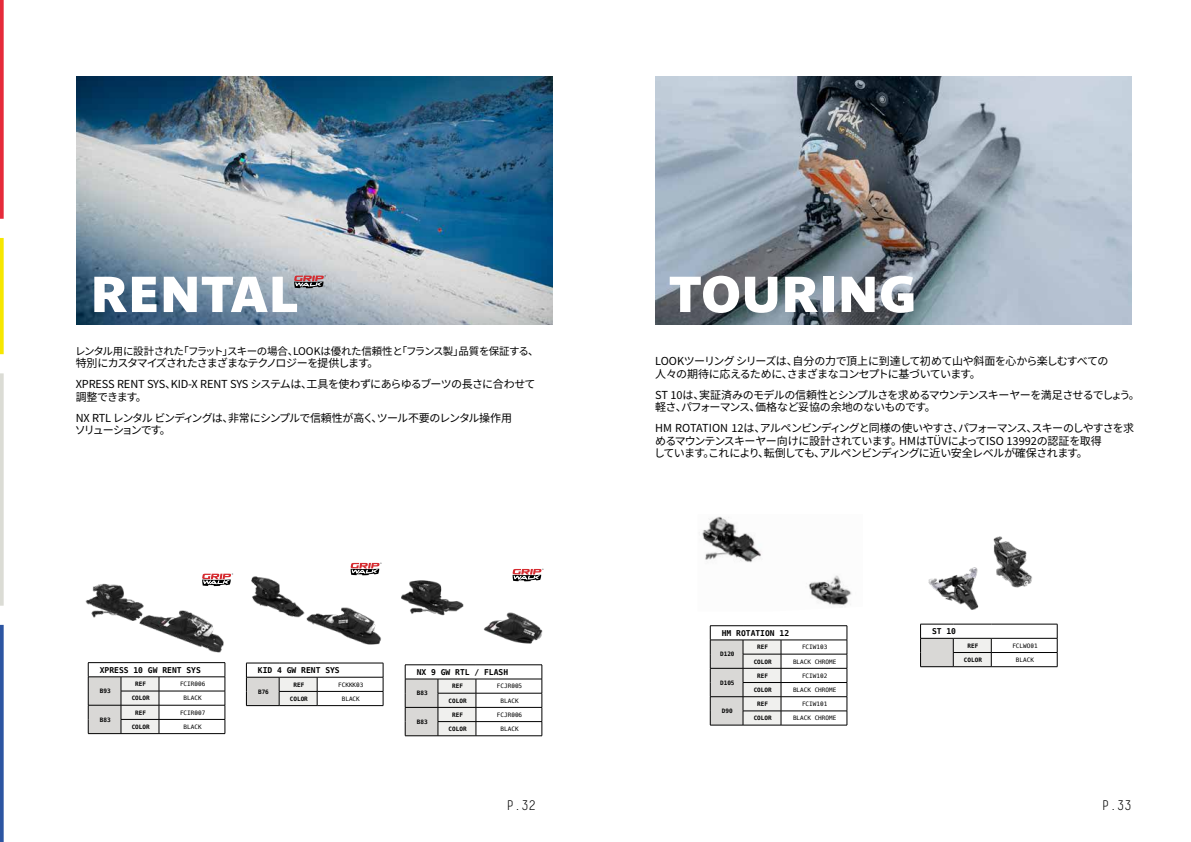
<style>
.page{position:relative;width:1191px;height:842px;background:#fff}
.page>*{position:absolute;margin:0;border:0;box-sizing:border-box;transform-origin:0 0}
.t1{font:50px "Parisine Std Sombre";letter-spacing:.02em;color:#fff}
.t2{font:300 13.8px "Decima Mono X";color:#000}
.t3{font:11px/12.5px "Noto Sans CJ Kjp";letter-spacing:-.06em;color:#000}
.t4{font:11px "Noto Sans CJ Kjp";letter-spacing:-.15em;color:#000}
.t5{font:10.5px "Noto Sans CJ Kjp";letter-spacing:-.04em;color:#000}
.t6{font:700 8px "Hack";color:#000}
.t7{font:6px "Hack";color:#000}
.t8{font:700 6px "Hack";color:#000}
</style>
<div class="page">
<svg style="left:0;top:373px;width:4px;height:233px"></svg>
<svg style="left:0;top:0;width:4px;height:219px"></svg>
<svg style="left:0;top:238px;width:4px;height:116px"></svg>
<svg style="left:0;top:625px;width:4px;height:217px"></svg>
<img style="left:702px;top:516px;width:150px;height:90px">
<img style="left:928px;top:536px;width:104px;height:74px">
<img style="left:655px;top:77px;width:476px;height:248px">
<div style="left:920px;top:638px;width:33px;height:29px;background:#d9d8d6"></div>
<hr style="left:920px;top:624px;width:33px;height:1px;background:#000">
<hr style="left:920px;top:638px;width:33px;height:1px;background:#000">
<svg style="left:920px;top:624px;width:1px;height:42px"></svg>
<hr style="left:920px;top:666px;width:33px;height:1px;background:#000">
<svg style="left:953px;top:624px;width:105px;height:43px"></svg>
<hr style="left:710px;top:625px;width:33px;height:1px;background:#000">
<hr style="left:743px;top:625px;width:38px;height:1px;background:#000">
<hr style="left:781px;top:625px;width:66px;height:1px;background:#000">
<hr style="left:710px;top:725px;width:33px;height:1px;background:#000">
<hr style="left:743px;top:725px;width:38px;height:1px;background:#000">
<hr style="left:781px;top:725px;width:66px;height:1px;background:#000">
<svg style="left:710px;top:626px;width:137px;height:99px"></svg>
<img style="left:85px;top:583px;width:139px;height:70px">
<img style="left:251px;top:562px;width:131px;height:83px">
<img style="left:401px;top:568px;width:143px;height:76px">
<img style="left:77px;top:77px;width:476px;height:248px">
<svg style="left:294px;top:275px;width:32px;height:13px"></svg>
<svg style="left:202px;top:573px;width:31px;height:13px"></svg>
<svg style="left:512px;top:569px;width:31px;height:12px"></svg>
<svg style="left:350px;top:563px;width:31px;height:12px"></svg>
<hr style="left:88px;top:662px;width:33px;height:1px;background:#000">
<hr style="left:121px;top:662px;width:38px;height:1px;background:#000">
<hr style="left:159px;top:662px;width:66px;height:1px;background:#000">
<svg style="left:88px;top:663px;width:138px;height:71px"></svg>
<hr style="left:88px;top:733px;width:33px;height:1px;background:#000">
<hr style="left:121px;top:733px;width:38px;height:1px;background:#000">
<hr style="left:159px;top:733px;width:66px;height:1px;background:#000">
<svg style="left:405px;top:665px;width:138px;height:71px"></svg>
<hr style="left:405px;top:736px;width:33px;height:1px;background:#000">
<hr style="left:438px;top:736px;width:38px;height:1px;background:#000">
<hr style="left:476px;top:736px;width:66px;height:1px;background:#000">
<div style="left:246px;top:677px;width:33px;height:29px;background:#d9d8d6"></div>
<hr style="left:246px;top:663px;width:33px;height:1px;background:#000">
<hr style="left:246px;top:677px;width:33px;height:1px;background:#000">
<svg style="left:246px;top:663px;width:1px;height:42px"></svg>
<hr style="left:246px;top:705px;width:33px;height:1px;background:#000">
<svg style="left:279px;top:663px;width:105px;height:43px"></svg>
<h1 class="t1" style="left:91px;top:265px;width:209px">RENTAL</h1>
<p class="t5" style="left:75px;top:345px;width:465px">レンタル用に設計された「フラット」スキーの場合、LOOKは優れた信頼性と「フランス製」品質を保証する、</p>
<p class="t3" style="left:76px;top:353px;width:461px;line-height:21px">特別にカスタマイズされたさまざまなテクノロジーを提供します。<br>XPRESS RENT SYS、KID-X RENT SYS システムは、工具を使わずにあらゆるブーツの長さに合わせて</p>
<p class="t3" style="left:76px;top:387px;width:438px;line-height:21px">調整できます。<br>NX RTL レンタル ビンディングは、非常にシンプルで信頼性が高く、ツール不要のレンタル操作用</p>
<p class="t4" style="left:75px;top:424px;width:97px">ソリューションです。</p>
<p class="t6" style="left:100px;top:665px;width:103px">XPRESS 10 GW RENT SYS</p>
<p class="t8" style="left:100px;top:687px;width:12px">B93</p>
<p class="t8" style="left:135px;top:680px;width:12px">REF</p>
<p class="t7" style="left:180px;top:680px;width:27px">FCIR006</p>
<p class="t8" style="left:132px;top:695px;width:20px">COLOR</p>
<p class="t7" style="left:184px;top:694px;width:20px">BLACK</p>
<p class="t6" style="left:258px;top:665px;width:83px">KID 4 GW RENT SYS</p>
<p class="t8" style="left:258px;top:688px;width:12px">B76</p>
<p class="t8" style="left:293px;top:681px;width:12px">REF</p>
<p class="t7" style="left:338px;top:681px;width:27px">FCKKK03</p>
<p class="t8" style="left:290px;top:695px;width:20px">COLOR</p>
<p class="t7" style="left:342px;top:695px;width:20px">BLACK</p>
<p class="t6" style="left:417px;top:667px;width:93px">NX 9 GW RTL / FLASH</p>
<p class="t8" style="left:417px;top:690px;width:12px">B83</p>
<p class="t8" style="left:452px;top:682px;width:12px">REF</p>
<p class="t7" style="left:497px;top:682px;width:27px">FCJR005</p>
<p class="t8" style="left:448px;top:697px;width:20px">COLOR</p>
<p class="t7" style="left:500px;top:697px;width:20px">BLACK</p>
<p class="t8" style="left:100px;top:716px;width:12px">B83</p>
<p class="t8" style="left:135px;top:709px;width:12px">REF</p>
<p class="t7" style="left:180px;top:709px;width:27px">FCIR007</p>
<p class="t8" style="left:132px;top:723px;width:20px">COLOR</p>
<p class="t7" style="left:184px;top:723px;width:20px">BLACK</p>
<p class="t8" style="left:417px;top:718px;width:12px">B83</p>
<p class="t8" style="left:452px;top:711px;width:12px">REF</p>
<p class="t7" style="left:497px;top:711px;width:27px">FCJR006</p>
<p class="t8" style="left:448px;top:725px;width:20px">COLOR</p>
<p class="t7" style="left:500px;top:725px;width:20px">BLACK</p>
<h1 class="t1" style="left:669px;top:265px;width:249px">TOURING</h1>
<p class="t3" style="left:655px;top:355px;width:455px">LOOKツーリング シリーズは、自分の力で頂上に到達して初めて山や斜面を心から楽しむすべての人々の期待に応えるために、さまざまなコンセプトに基づいています。</p>
<p class="t3" style="left:655px;top:388px;width:486px">ST 10は、実証済みのモデルの信頼性とシンプルさを求めるマウンテンスキーヤーを満足させるでしょう。軽さ、パフォーマンス、価格など妥協の余地のないものです。</p>
<p class="t3" style="left:654px;top:422px;width:481px">HM ROTATION 12は、アルペンビンディングと同様の使いやすさ、パフォーマンス、スキーのしやすさを求めるマウンテンスキーヤー向けに設計されています。HMはTÜVによってISO 13992の認証を取得<br>しています。これにより、転倒しても、アルペンビンディングに近い安全レベルが確保されます。</p>
<p class="t6" style="left:721px;top:628px;width:69px">HM ROTATION 12</p>
<p class="t8" style="left:720px;top:651px;width:16px">D120</p>
<p class="t8" style="left:757px;top:643px;width:12px">REF</p>
<p class="t7" style="left:802px;top:643px;width:27px">FCIW103</p>
<p class="t8" style="left:753px;top:658px;width:20px">COLOR</p>
<p class="t7" style="left:793px;top:658px;width:45px">BLACK CHROME</p>
<p class="t8" style="left:720px;top:679px;width:16px">D105</p>
<p class="t8" style="left:722px;top:707px;width:12px">D90</p>
<p class="t8" style="left:757px;top:672px;width:12px">REF</p>
<p class="t7" style="left:802px;top:672px;width:27px">FCIW102</p>
<p class="t8" style="left:753px;top:686px;width:20px">COLOR</p>
<p class="t7" style="left:793px;top:686px;width:45px">BLACK CHROME</p>
<p class="t8" style="left:757px;top:700px;width:12px">REF</p>
<p class="t7" style="left:802px;top:700px;width:27px">FCIW101</p>
<p class="t8" style="left:753px;top:714px;width:20px">COLOR</p>
<p class="t7" style="left:793px;top:714px;width:45px">BLACK CHROME</p>
<p class="t6" style="left:932px;top:626px;width:26px">ST 10</p>
<p class="t8" style="left:967px;top:642px;width:12px">REF</p>
<p class="t7" style="left:1012px;top:642px;width:27px">FCLWO01</p>
<p class="t8" style="left:964px;top:656px;width:20px">COLOR</p>
<p class="t7" style="left:1016px;top:656px;width:20px">BLACK</p>
<p class="t2" style="left:506px;top:797px;width:32px">P.32</p>
<p class="t2" style="left:1101px;top:797px;width:32px">P.33</p>
</div>
